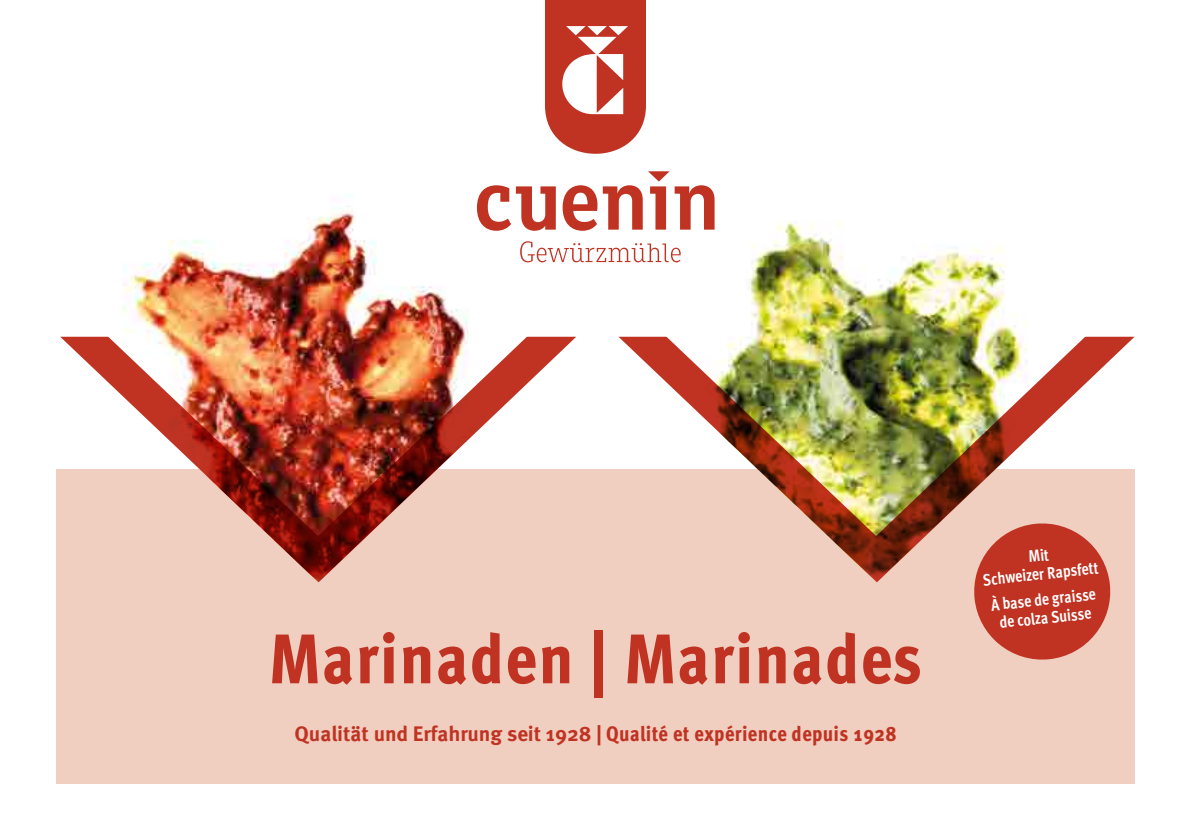
<style>
.page{position:relative;width:1191px;height:840px;background:#fff}
.page>*{position:absolute;margin:0;border:0;box-sizing:border-box;transform-origin:0 0}
.t1{font:800 condensed 70px "FF Meta Pro";letter-spacing:.02em;color:#c03323}
.t2{font:800 condensed 21px "FF Meta Pro";letter-spacing:.015em;color:#c03323}
.t3{font:700 condensed 16.8px/18.2px "FF Meta Pro";color:#fff;text-align:center;scale:.96 1}
.s1{font-weight:700;font-stretch:normal}
</style>
<div class="page">
<div style="left:56px;top:468px;width:1078px;height:314px;background:#f0cec0"></div>
<img style="left:57px;top:195px;width:519px;height:387px">
<img style="left:615px;top:195px;width:519px;height:387px">
<svg style="left:520px;top:241px;width:160px;height:21px"></svg>
<svg style="left:477px;top:0;width:237px;height:231px"></svg>
<svg style="left:970px;top:519px;width:143px;height:141px"></svg>
<h1 class="t1" style="left:269px;top:604px;width:654px">Marinaden | Marinades</h1>
<p class="t2" style="left:294px;top:717px;width:603px"><span class="s1">Qualität und Erfahrung seit 1928</span> | Qualité et expérience depuis 1928</p>
<p class="t3" style="left:980px;top:551px;width:122px;rotate:-6deg">Mit<br>Schweizer Rapsfett</p>
<p class="t3" style="left:990px;top:594px;width:111px;rotate:-6deg">À base de graisse de colza Suisse</p>
</div>
